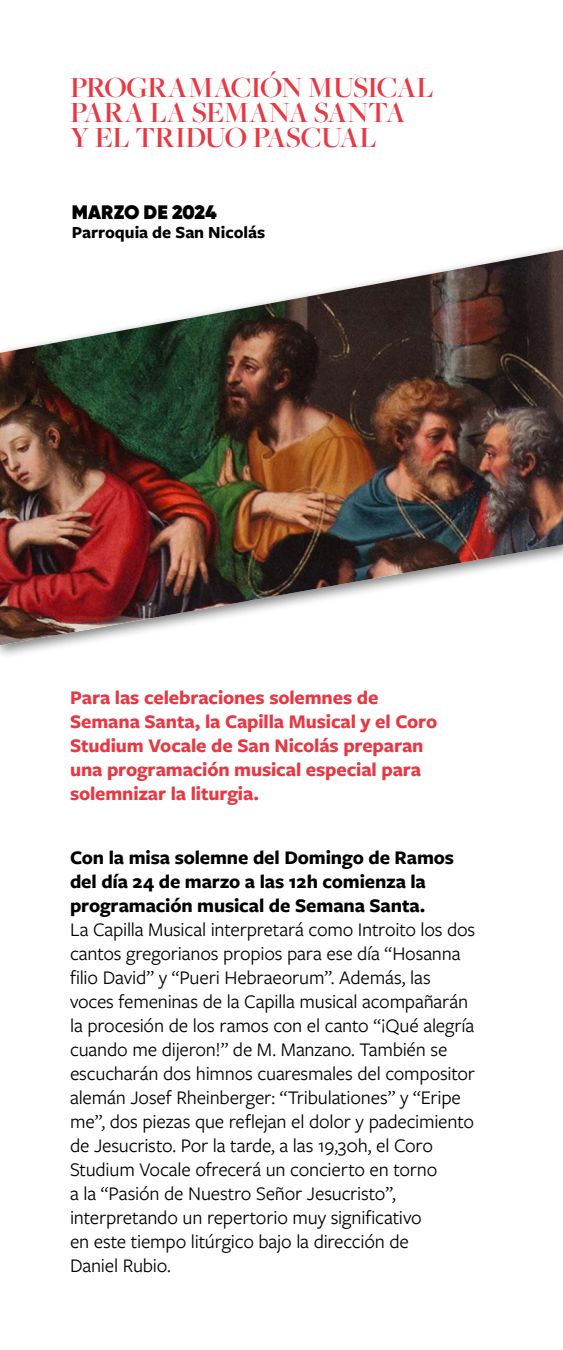
<style>
.page{position:relative;width:563px;height:1350px;background:#fff}
.page>*{position:absolute;margin:0;border:0;box-sizing:border-box;transform-origin:0 0}
.t1{font:600 30.35px/24.6px "Freight Big Pro";letter-spacing:-.02em;color:#e83843}
.t2{font:20px/24px "Freight Sans Pro";letter-spacing:-.01em;color:#000}
.t3{font:700 20px/24px "Freight Sans Pro";letter-spacing:-.005em;color:#e83843}
.t4{font:700 20px/24px "Freight Sans Pro";letter-spacing:-.005em;color:#000}
.t5{font:800 19.5px "Gilroy";letter-spacing:.01em;color:#000}
.t6{font:700 17.55px "Freight Sans Pro";color:#000}
</style>
<div class="page">
<img style="left:0;top:250px;width:562px;height:395px">
<h1 class="t1" style="left:70px;top:75px;width:365px">PROGRAMACIÓN MUSICAL<br>PARA LA SEMANA SANTA<br>Y EL TRIDUO PASCUAL</h1>
<p class="t5" style="left:72px;top:203px;width:146px">MARZO DE 2024</p>
<p class="t6" style="left:72px;top:223px;width:195px">Parroquia de San Nicolás</p>
<p class="t3" style="left:70px;top:686px;width:368px">Para las celebraciones solemnes de Semana Santa, la Capilla Musical y el Coro Studium Vocale de San Nicolás preparan una programación musical especial para solemnizar la liturgia.</p>
<p class="t4" style="left:70px;top:846px;width:385px">Con la misa solemne del Domingo de Ramos del día 24 de marzo a las 12h comienza la programación musical de Semana Santa.</p>
<p class="t2" style="left:70px;top:919px;width:406px">La Capilla Musical interpretará como Introito los dos cantos gregorianos propios para ese día “Hosanna filio David” y “Pueri Hebraeorum”. Además, las voces femeninas de la Capilla musical acompañarán la procesión de los ramos con el canto “¡Qué alegría cuando me dijeron!” de M. Manzano. También se escucharán dos himnos cuaresmales del compositor alemán Josef Rheinberger: “Tribulationes” y “Eripe me”, dos piezas que reflejan el dolor y padecimiento de Jesucristo. Por la tarde, a las 19,30h, el Coro Studium Vocale ofrecerá un concierto en torno<br>a la “Pasión de Nuestro Señor Jesucristo”, interpretando un repertorio muy significativo<br>en este tiempo litúrgico bajo la dirección de<br>Daniel Rubio.</p>
</div>
